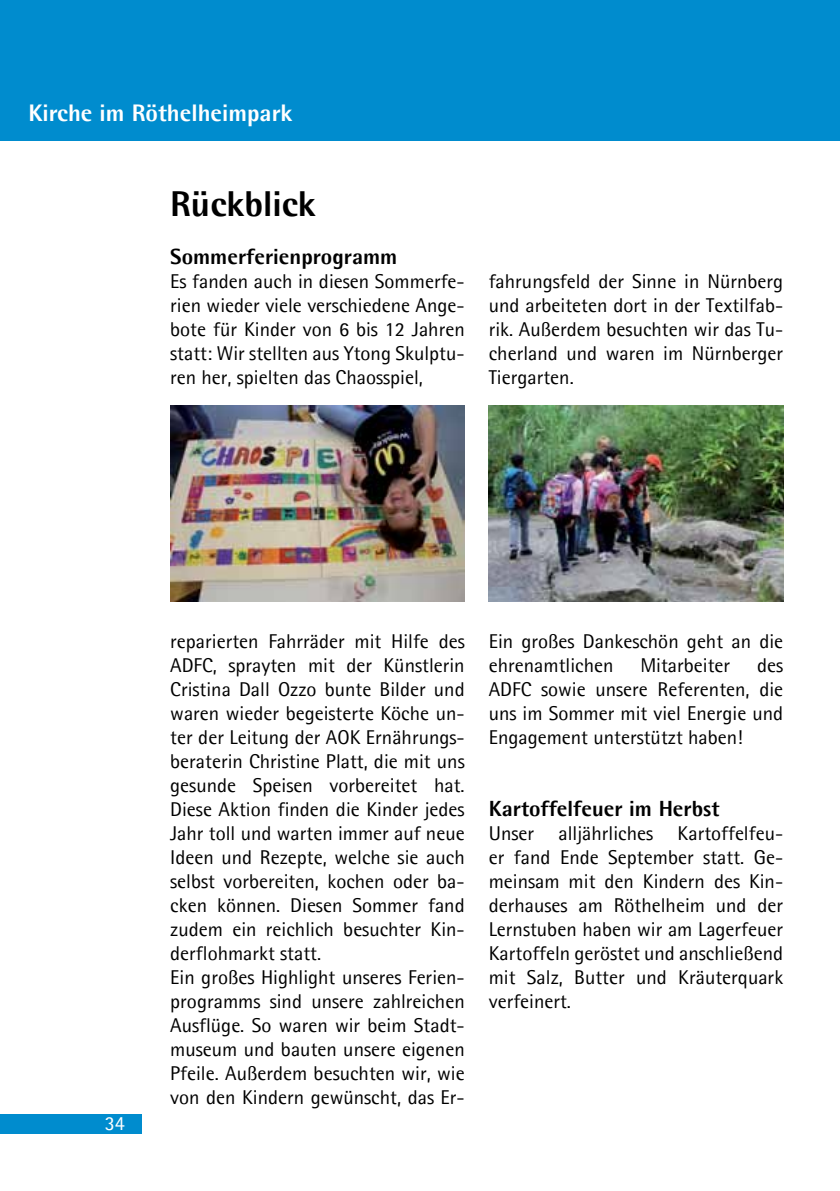
<style>
.page{position:relative;width:840px;height:1191px;background:#fff}
.page>*{position:absolute;margin:0;border:0;box-sizing:border-box;transform-origin:0 0}
.t1{font:800 36px "Agfa Rotis Semisans";color:#000}
.t2{font:800 24px "Agfa Rotis Semisans";color:#fff}
.t3{font:800 22px "Agfa Rotis Semisans";color:#000}
.t4{font:20px/24px "Agfa Rotis Semisans";color:#000;text-align:justify}
.t5{font:20px "Agfa Rotis Semisans";color:#fff}
</style>
<div class="page">
<div style="left:0;top:0;width:839px;height:141px;background:#008cce"></div>
<div style="left:0;top:1114px;width:142px;height:20px;background:#008cce"></div>
<img style="left:488px;top:405px;width:294px;height:196px">
<img style="left:170px;top:405px;width:294px;height:196px">
<p class="t2" style="left:28px;top:98px;width:265px">Kirche im Röthelheimpark</p>
<h1 class="t1" style="left:170px;top:181px;width:147px">Rückblick</h1>
<p class="t3" style="left:170px;top:243px;width:228px">Sommerferienprogramm</p>
<p class="t4" style="left:170px;top:269px;width:296px">Es fanden auch in diesen Sommerfe&shy;rien wieder viele verschiedene Ange&shy;bote für Kinder von 6 bis 12 Jahren statt: Wir stellten aus Ytong Skulptu&shy;ren her, spielten das Chaosspiel,</p>
<p class="t4" style="left:488px;top:269px;width:296px">fahrungsfeld der Sinne in Nürnberg und arbeiteten dort in der Textilfab&shy;rik. Außerdem besuchten wir das Tu&shy;cherland und waren im Nürnberger Tiergarten.</p>
<p class="t5" style="left:105px;top:1111px;width:22px">34</p>
<p class="t4" style="left:170px;top:629px;width:296px;text-align:left">reparierten Fahrräder mit Hilfe des ADFC, sprayten mit der Künstlerin Cristina Dall Ozzo bunte Bilder und waren wieder begeisterte Köche un&shy;ter der Leitung der AOK Ernährungs&shy;beraterin Christine Platt, die mit uns gesunde Speisen vorbereitet hat.<br>Diese Aktion finden die Kinder jedes Jahr toll und warten immer auf neue Ideen und Rezepte, welche sie auch selbst vorbereiten, kochen oder ba&shy;cken können. Diesen Sommer fand zudem ein reichlich besuchter Kin&shy;derflohmarkt statt.<br>Ein großes Highlight unseres Ferien&shy;programms sind unsere zahlreichen Ausflüge. So waren wir beim Stadt&shy;museum und bauten unsere eigenen Pfeile. Außerdem besuchten wir, wie von den Kindern gewünscht, das Er-</p>
<p class="t4" style="left:488px;top:629px;width:296px">Ein großes Dankeschön geht an die ehrenamtlichen</p>
<p class="t4" style="left:488px;top:653px;width:296px;text-indent:268px">des ADFC sowie unsere Referenten, die uns im Sommer mit viel Energie und Engagement unterstützt haben!</p>
<p class="t4" style="left:640px;top:653px;width:91px">Mitarbeiter</p>
<p class="t3" style="left:488px;top:795px;width:232px">Kartoffelfeuer im Herbst</p>
<p class="t4" style="left:488px;top:821px;width:296px">Unser alljährliches Kartoffelfeu&shy;er fand Ende September statt. Ge&shy;meinsam mit den Kindern des Kin&shy;derhauses am Röthelheim und der Lernstuben haben wir am Lagerfeuer Kartoffeln geröstet und anschließend mit Salz, Butter und Kräuterquark verfeinert.</p>
</div>
